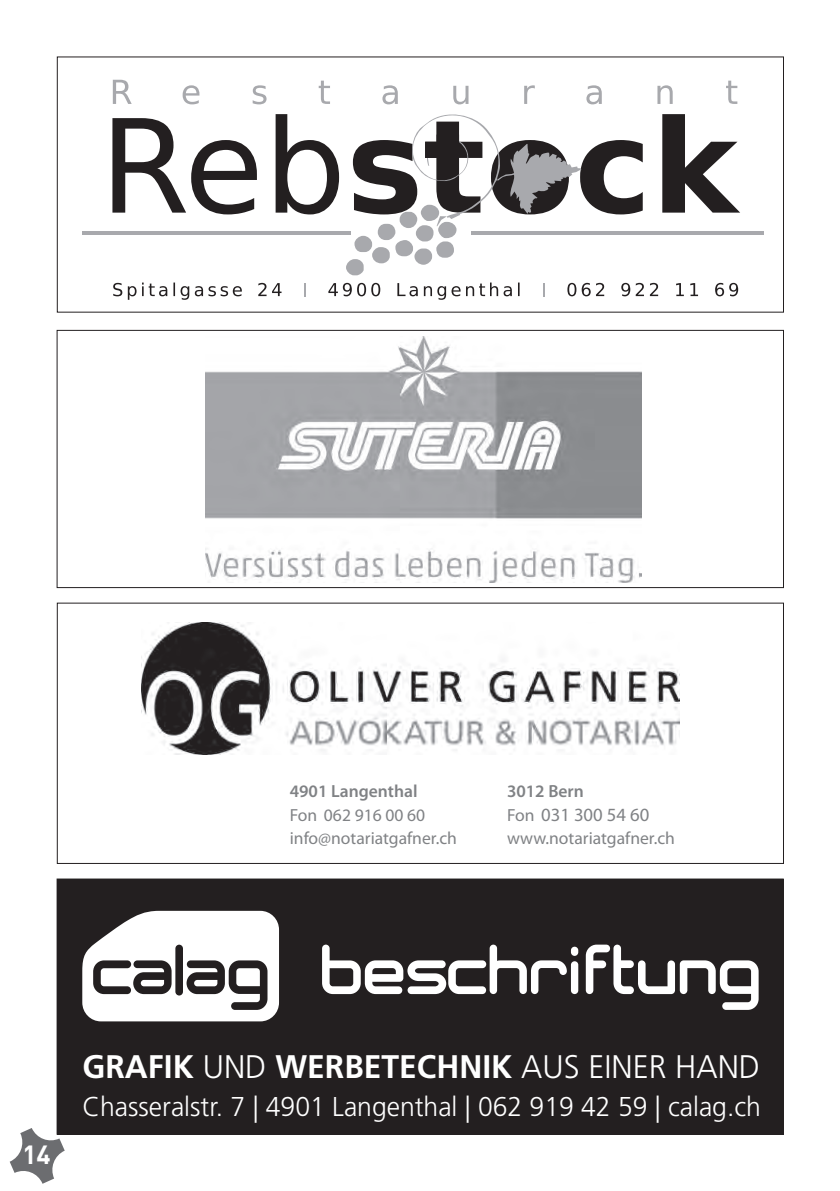
<style>
.page{position:relative;width:840px;height:1191px;background:#fff}
.page>*{position:absolute;margin:0;border:0;box-sizing:border-box;transform-origin:0 0}
.t1{font:700 32.6px "Frutiger LT Std";color:#fff}
.t2{font:300 27.2px "Frutiger LT Std";color:#fff}
.t3{font:700 26px "DIN";color:#fff}
.t4{font:18.8px "Myriad Pro";color:#808285}
.t5{font:17.6px/23.6px "Myriad Pro";color:#808285}
.t6{font:600 17.6px "Myriad Pro";color:#808285}
.s1{font-weight:600}
.s2{font-size:17.6px}
.s3{font-weight:300}
</style>
<div class="page">
<div style="left:57px;top:879px;width:726px;height:255px;background:#231f20"></div>
<svg style="left:82px;top:911px;width:197px;height:110px"></svg>
<div style="left:570px;top:961px;width:8px;height:33px;background:#fff;border-radius:4px"></div>
<div style="left:570px;top:946px;width:8px;height:10px;background:#fff;border-radius:4px"></div>
<svg style="left:322px;top:944px;width:244px;height:50px"></svg>
<svg style="left:585px;top:944px;width:173px;height:66px"></svg>
<img style="left:141px;top:623px;width:538px;height:131px">
<img style="left:205px;top:336px;width:435px;height:247px">
<div style="left:57px;top:330px;width:726px;height:258px;border:1px solid #231f20"></div>
<svg style="left:59px;top:79px;width:704px;height:234px"></svg>
<svg style="left:113px;top:282px;width:624px;height:18px"></svg>
<hr style="left:82px;top:231px;width:268px;height:3px;background:#a8a9ad">
<hr style="left:471px;top:231px;width:292px;height:3px;background:#a8a9ad">
<svg style="left:113px;top:80px;width:624px;height:195px"></svg>
<svg style="left:10px;top:1128px;width:55px;height:55px"></svg>
<p class="t5" style="left:290px;top:779px;width:168px"><span class="s1">4901 Langenthal<br></span>Fon 062 916 00 60 info@notariatgafner.ch</p>
<p class="t6" style="left:507px;top:780px;width:78px">3012 Bern</p>
<p class="t4" style="left:507px;top:802px;width:144px"><span class="s2">Fon</span> 031 300 54 60</p>
<p class="t5" style="left:507px;top:826px;width:169px">www.notariatgafner.ch</p>
<h3 class="t3" style="left:22px;top:1137px;width:30px">14</h3>
<p class="t1" style="left:82px;top:1048px;width:679px">GRAFIK <span class="s3">UND</span> WERBETECHNIK <span class="s3">AUS EINER HAND</span></p>
<p class="t2" style="left:82px;top:1091px;width:679px">Chasseralstr. 7 | 4901 Langenthal | 062 919 42 59 | calag.ch</p>
</div>
